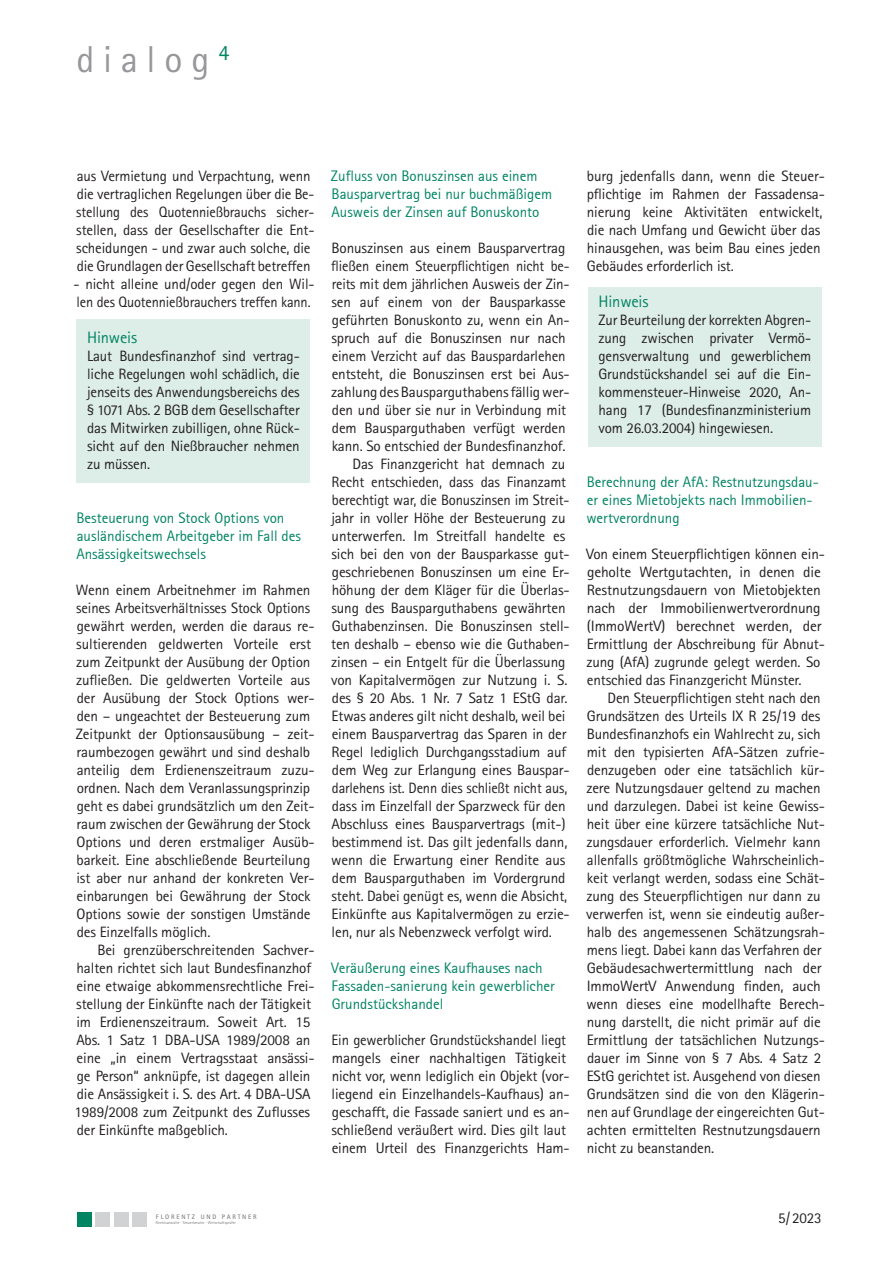
<style>
.page{position:relative;width:893px;height:1263px;background:#fff}
.page>*{position:absolute;margin:0;border:0;box-sizing:border-box;transform-origin:0 0}
.t1{font:37.5px "Rotis Sans Serif Std";letter-spacing:.23em;color:#97979b}
.t2{font:16.5px "Rotis Sans Serif Std";letter-spacing:-.01em;color:#008462}
.t3{font:15px/18px "Rotis Sans Serif Std";letter-spacing:-.01em;color:#231f20}
.t4{font:15px/18px "Rot Sa Ser";color:#008462}
.t5{font:15px "Rotis Sans Serif Std";letter-spacing:-.01em;color:#231f20;scale:.96 1}
.t6{font:700 6.45px "Rotis Sans Serif";letter-spacing:.27em;color:#808083}
.t7{font:4.05px "Rotis Sans Serif";color:#808083}
</style>
<div class="page">
<div style="left:77px;top:1212px;width:15px;height:14px;background:#008462"></div>
<div style="left:95px;top:1212px;width:15px;height:14px;background:#d1d2d4"></div>
<div style="left:114px;top:1212px;width:15px;height:14px;background:#d1d2d4"></div>
<div style="left:132px;top:1212px;width:15px;height:14px;background:#d1d2d4"></div>
<div style="left:77px;top:319px;width:233px;height:164px;background:#ddede8"></div>
<div style="left:588px;top:287px;width:234px;height:159px;background:#ddede8"></div>
<h1 class="t1" style="left:77px;top:37px;width:154px">dialog <sup>4</sup></h1>
<p class="t3" style="left:73px;top:166px;width:243px">aus Vermietung und Verpachtung, wenn die vertraglichen Regelungen über die Be&shy;stellung des Quotennießbrauchs sicher&shy;stellen, dass der Gesellschafter die Ent&shy;scheidungen ‑ und zwar auch solche, die die Grundlagen der Gesellschaft betreffen ‑ nicht alleine und/oder gegen den Wil&shy;len des Quotennießbrauchers treffen kann.</p>
<p class="t2" style="left:87px;top:327px;width:52px">Hinweis</p>
<p class="t3" style="left:87px;top:346px;width:214px;text-align:justify">Laut Bundesfinanzhof sind vertrag&shy;liche Regelungen wohl schädlich, die jenseits des Anwendungsbereichs des § 1071 Abs. 2 BGB dem Gesellschafter das Mitwirken zubilligen, ohne Rück&shy;sicht auf den Nießbraucher nehmen zu müssen.</p>
<p class="t4" style="left:76px;top:508px;width:226px">Besteuerung von Stock Options von ausländischem Arbeitgeber im Fall des<br>Ansässigkeitswechsels</p>
<p class="t3" style="left:76px;top:580px;width:240px">Wenn einem Arbeitnehmer im Rahmen seines Arbeitsverhältnisses Stock Options gewährt werden, werden die daraus re&shy;sultierenden geldwerten Vorteile erst zum Zeitpunkt der Ausübung der Option zufließen. Die geldwerten Vorteile aus der Ausübung der Stock Options wer&shy;den – ungeachtet der Besteuerung zum Zeitpunkt der Optionsausübung – zeit&shy;raumbezogen gewährt und sind deshalb anteilig dem Erdienenszeitraum zuzu&shy;ordnen. Nach dem Veranlassungsprinzip geht es dabei grundsätzlich um den Zeit&shy;raum zwischen der Gewährung der Stock Options und deren erstmaliger Ausüb&shy;barkeit. Eine abschließende Beurteilung ist aber nur anhand der konkreten Ver&shy;einbarungen bei Gewährung der Stock Options sowie der sonstigen Umstände des Einzelfalls möglich.</p>
<p class="t3" style="left:74px;top:940px;width:242px;text-indent:23px">Bei grenzüberschreitenden Sachver&shy;halten richtet sich laut Bundesfinanzhof eine etwaige abkommensrechtliche Frei&shy;stellung der Einkünfte nach der Tätigkeit im Erdienenszeitraum. Soweit Art. 15<br>Abs. 1 Satz 1 DBA-USA 1989/2008 an eine „in einem Vertragsstaat ansässi&shy;ge Person“ anknüpfe, ist dagegen allein die Ansässigkeit i. S. des Art. 4 DBA-USA 1989/2008 zum Zeitpunkt des Zuflusses der Einkünfte maßgeblich.</p>
<p class="t4" style="left:331px;top:166px;width:223px">Zufluss von Bonuszinsen aus einem<br>Bausparvertrag bei nur buchmäßigem<br>Ausweis der Zinsen auf Bonuskonto</p>
<p class="t3" style="left:332px;top:238px;width:235px">Bonuszinsen aus einem Bausparvertrag</p>
<p class="t5" style="left:331px;top:257px;width:250px">fließen einem Steuerpflichtigen nicht be-</p>
<p class="t5" style="left:332px;top:275px;width:249px">reits mit dem jährlichen Ausweis der Zin-</p>
<p class="t3" style="left:331px;top:292px;width:236px">sen auf einem von der Bausparkasse</p>
<p class="t3" style="left:332px;top:310px;width:239px">geführten Bonuskonto zu, wenn ein An-</p>
<p class="t3" style="left:331px;top:328px;width:236px">spruch auf die Bonuszinsen nur nach</p>
<p class="t3" style="left:332px;top:346px;width:235px">einem Verzicht auf das Bauspardarlehen</p>
<p class="t3" style="left:332px;top:364px;width:240px">entsteht, die Bonuszinsen erst bei Aus-</p>
<p class="t3" style="left:331px;top:382px;width:240px">zahlung des Bausparguthabens fällig wer-</p>
<p class="t3" style="left:332px;top:400px;width:236px">den und über sie nur in Verbindung mit</p>
<p class="t3" style="left:332px;top:418px;width:235px">dem Bausparguthaben verfügt werden</p>
<p class="t3" style="left:332px;top:436px;width:235px">kann. So entschied der Bundesfinanzhof.</p>
<p class="t3" style="left:352px;top:454px;width:215px">Das Finanzgericht hat demnach zu</p>
<p class="t3" style="left:332px;top:472px;width:236px">Recht entschieden, dass das Finanzamt</p>
<p class="t3" style="left:332px;top:490px;width:239px">berechtigt war, die Bonuszinsen im Streit-</p>
<p class="t3" style="left:331px;top:508px;width:236px">jahr in voller Höhe der Besteuerung zu</p>
<p class="t3" style="left:332px;top:526px;width:235px">unterwerfen. Im Streitfall handelte es</p>
<p class="t3" style="left:331px;top:544px;width:240px">sich bei den von der Bausparkasse gut-</p>
<p class="t3" style="left:332px;top:562px;width:239px">geschriebenen Bonuszinsen um eine Er-</p>
<p class="t3" style="left:332px;top:580px;width:240px">höhung der dem Kläger für die Überlas-</p>
<p class="t3" style="left:331px;top:598px;width:236px">sung des Bausparguthabens gewährten</p>
<p class="t3" style="left:332px;top:616px;width:240px">Guthabenzinsen. Die Bonuszinsen stell-</p>
<p class="t3" style="left:331px;top:634px;width:240px">ten deshalb – ebenso wie die Guthaben-</p>
<p class="t3" style="left:331px;top:652px;width:236px">zinsen – ein Entgelt für die Überlassung</p>
<p class="t3" style="left:331px;top:670px;width:238px">von Kapitalvermögen zur Nutzung i. S.</p>
<p class="t3" style="left:332px;top:688px;width:237px">des § 20 Abs. 1 Nr. 7 Satz 1 EStG dar.</p>
<p class="t3" style="left:332px;top:706px;width:235px">Etwas anderes gilt nicht deshalb, weil bei</p>
<p class="t3" style="left:332px;top:724px;width:236px">einem Bausparvertrag das Sparen in der</p>
<p class="t3" style="left:332px;top:742px;width:236px">Regel lediglich Durchgangsstadium auf</p>
<p class="t3" style="left:332px;top:760px;width:239px">dem Weg zur Erlangung eines Bauspar-</p>
<p class="t5" style="left:332px;top:779px;width:247px">darlehens ist. Denn dies schließt nicht aus,</p>
<p class="t3" style="left:332px;top:796px;width:235px">dass im Einzelfall der Sparzweck für den</p>
<p class="t3" style="left:332px;top:814px;width:236px">Abschluss eines Bausparvertrags (mit-)</p>
<p class="t3" style="left:332px;top:832px;width:237px">bestimmend ist. Das gilt jedenfalls dann,</p>
<p class="t3" style="left:331px;top:850px;width:236px">wenn die Erwartung einer Rendite aus</p>
<p class="t3" style="left:332px;top:868px;width:235px">dem Bausparguthaben im Vordergrund</p>
<p class="t3" style="left:331px;top:886px;width:237px">steht. Dabei genügt es, wenn die Absicht,</p>
<p class="t3" style="left:332px;top:904px;width:240px">Einkünfte aus Kapitalvermögen zu erzie-</p>
<p class="t3" style="left:332px;top:922px;width:222px">len, nur als Nebenzweck verfolgt wird.</p>
<p class="t4" style="left:331px;top:958px;width:225px">Veräußerung eines Kaufhauses nach<br>Fassaden-sanierung kein gewerblicher<br>Grundstückshandel</p>
<p class="t3" style="left:331px;top:1030px;width:240px">Ein gewerblicher Grundstückshandel liegt mangels einer nachhaltigen Tätigkeit nicht vor, wenn lediglich ein Objekt (vor&shy;liegend ein Einzelhandels-Kaufhaus) an&shy;geschafft, die Fassade saniert und es an&shy;schließend veräußert wird. Dies gilt laut einem Urteil des Finanzgerichts Ham-</p>
<p class="t3" style="left:587px;top:166px;width:240px">burg jedenfalls dann, wenn die Steuer&shy;pflichtige im Rahmen der Fassadensa&shy;nierung keine Aktivitäten entwickelt, die nach Umfang und Gewicht über das hinausgehen, was beim Bau eines jeden Gebäudes erforderlich ist.</p>
<p class="t2" style="left:598px;top:291px;width:52px">Hinweis</p>
<p class="t3" style="left:598px;top:310px;width:214px;text-align:justify">Zur Beurteilung der korrekten Abgren&shy;zung zwischen privater Vermö&shy;gensverwaltung und gewerblichem Grundstückshandel sei auf die Ein&shy;kommensteuer-Hinweise 2020, An&shy;hang 17 (Bundesfinanzministerium vom 26.03.2004) hingewiesen.</p>
<p class="t4" style="left:586px;top:472px;width:234px">Berechnung der AfA: Restnutzungsdau&shy;er eines Mietobjekts nach Immobilien&shy;wertverordnung</p>
<p class="t3" style="left:586px;top:544px;width:240px">Von einem Steuerpflichtigen können ein&shy;geholte Wertgutachten, in denen die Restnutzungsdauern von Mietobjekten nach der Immobilienwertverordnung (ImmoWertV) berechnet werden, der Ermittlung der Abschreibung für Abnut&shy;zung (AfA) zugrunde gelegt werden. So entschied das Finanzgericht Münster.</p>
<p class="t3" style="left:586px;top:688px;width:240px;text-indent:21px">Den Steuerpflichtigen steht nach den Grundsätzen des Urteils IX R 25/19 des Bundesfinanzhofs ein Wahlrecht zu, sich mit den typisierten AfA-Sätzen zufrie&shy;denzugeben oder eine tatsächlich kür&shy;zere Nutzungsdauer geltend zu machen und darzulegen. Dabei ist keine Gewiss&shy;heit über eine kürzere tatsächliche Nut&shy;zungsdauer erforderlich. Vielmehr kann allenfalls größtmögliche Wahrscheinlich&shy;keit verlangt werden, sodass eine Schät&shy;zung des Steuerpflichtigen nur dann zu verwerfen ist, wenn sie eindeutig außer&shy;halb des angemessenen Schätzungsrah&shy;mens liegt. Dabei kann das Verfahren der Gebäudesachwertermittlung nach der ImmoWertV Anwendung finden, auch wenn dieses eine modellhafte Berech&shy;nung darstellt, die nicht primär auf die Ermittlung der tatsächlichen Nutzungs&shy;dauer im Sinne von § 7 Abs. 4 Satz 2<br>EStG gerichtet ist. Ausgehend von diesen Grundsätzen sind die von den Klägerin&shy;nen auf Grundlage der eingereichten Gut&shy;achten ermittelten Restnutzungsdauern nicht zu beanstanden.</p>
<p class="t6" style="left:156px;top:1213px;width:102px">FLORENTZ UND PARTNER</p>
<p class="t7" style="left:156px;top:1220px;width:81px">Rechtsanwälte · Steuerberater · Wirtschaftsprüfer</p>
<p class="t3" style="left:778px;top:1208px;width:45px">5/ 2023</p>
</div>
